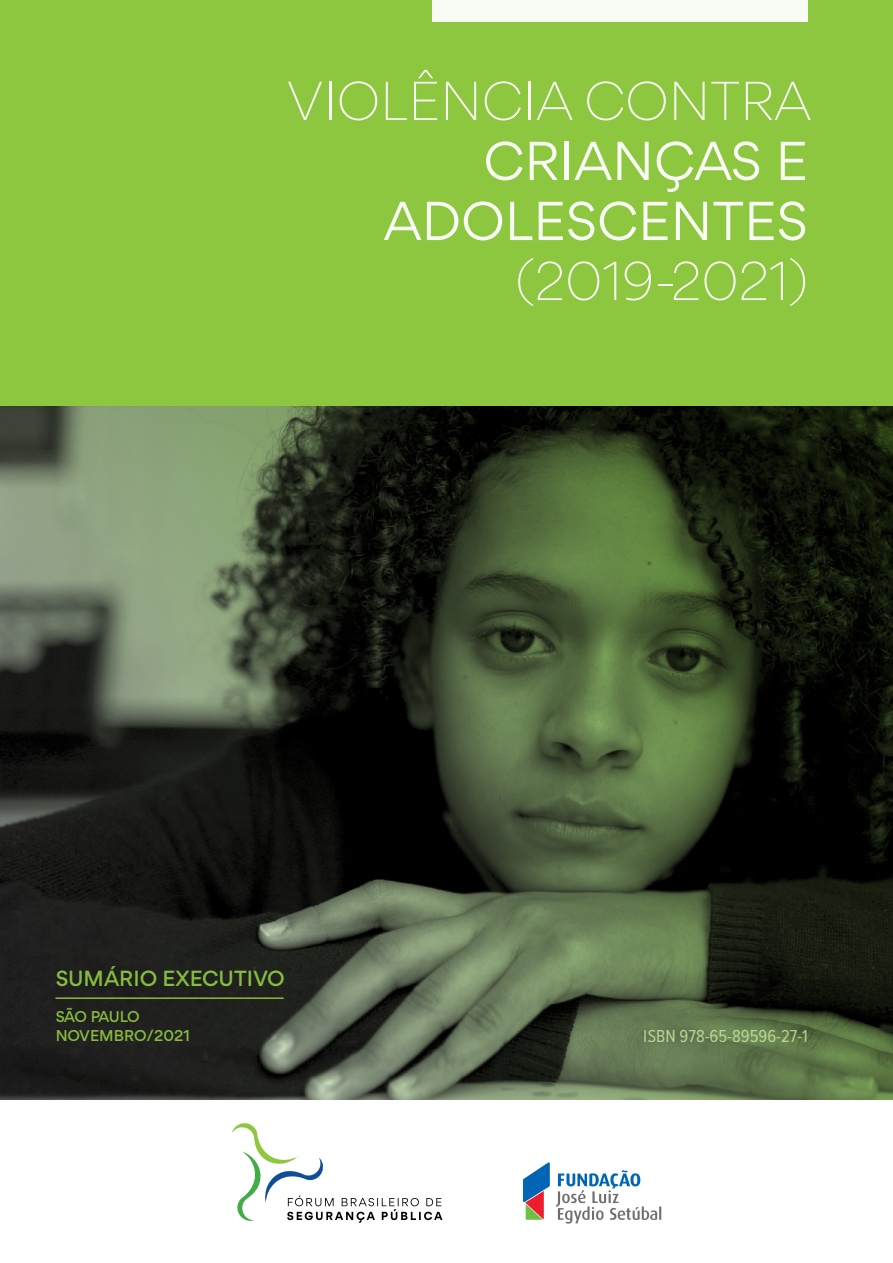
<style>
.page{position:relative;width:893px;height:1263px;background:#fff}
.page>*{position:absolute;margin:0;border:0;box-sizing:border-box;transform-origin:0 0}
.t1{font:300 52.5px "Gordita";color:#fff}
.t2{font:52.5px/60px "Gordita";color:#fff;text-align:right}
.t3{font:500 21px "Gordita";color:#8dc63f}
.t4{font:18px "Proxima Nova Cond";color:#c4df9b}
.t5{font:500 15px/19.5px "Gordita";color:#8dc63f}
</style>
<div class="page">
<div style="left:0;top:0;width:893px;height:566px;background:#8dc63f"></div>
<svg style="left:523px;top:1162px;width:27px;height:58px"></svg>
<svg style="left:556px;top:1170px;width:105px;height:54px"></svg>
<svg style="left:232px;top:1123px;width:210px;height:100px"></svg>
<img style="left:0;top:406px;width:893px;height:693px">
<hr style="left:55px;top:997px;width:229px;height:2px;background:#8dc63f">
<div style="left:433px;top:0;width:375px;height:21px;background:#f9fcf5"></div>
<p class="t1" style="left:287px;top:65px;width:526px">VIOLÊNCIA CONTRA</p>
<p class="t2" style="left:384px;top:130px;width:426px">CRIANÇAS E<br>ADOLESCENTES</p>
<p class="t1" style="left:515px;top:245px;width:294px">(2019-2021)</p>
<p class="t3" style="left:55px;top:964px;width:231px">SUMÁRIO EXECUTIVO</p>
<p class="t5" style="left:55px;top:1007px;width:136px">SÃO PAULO<br>NOVEMBRO/2021</p>
<p class="t4" style="left:644px;top:1022px;width:166px">ISBN 978-65-89596-27-1</p>
</div>
